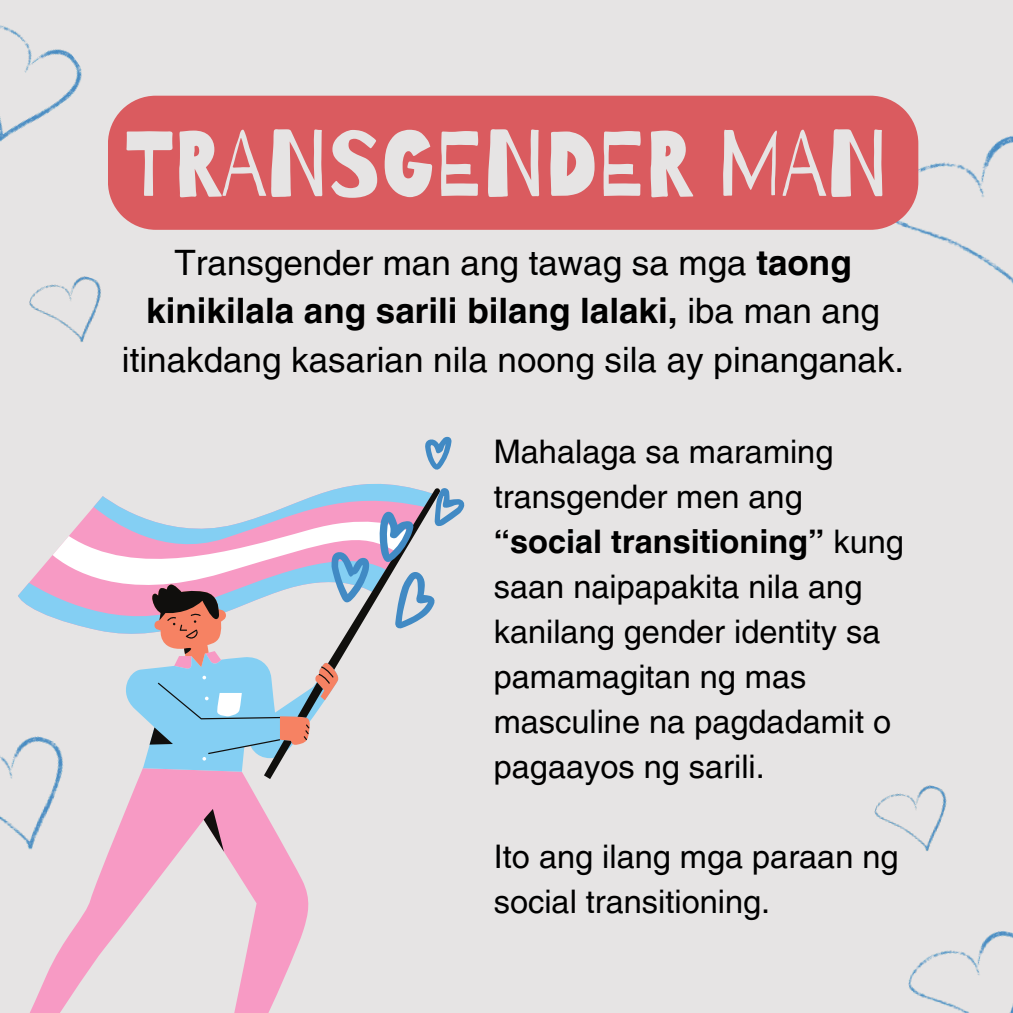
<style>
.page{position:relative;width:1013px;height:1013px;background:#fff}
.page>*{position:absolute;margin:0;border:0;box-sizing:border-box;transform-origin:0 0}
.t1{font:91.88px "Barriecito";color:#e6e4e4}
.t2{font:35px/48.8px "Helvetica LT Pro";color:#000;text-align:center}
.t3{font:32.5px/45px "Helvetica LT Pro";color:#000}
.s1{font-weight:700}
</style>
<div class="page">
<div style="left:0;top:0;width:1012px;height:1012px;background:#e6e4e4"></div>
<img style="left:914px;top:136px;width:98px;height:147px">
<img style="left:908px;top:931px;width:104px;height:81px">
<img style="left:0;top:25px;width:82px;height:117px">
<img style="left:0;top:747px;width:18px;height:87px">
<img style="left:29px;top:276px;width:72px;height:66px">
<img style="left:874px;top:785px;width:73px;height:66px">
<div style="left:108px;top:96px;width:810px;height:134px;background:#da5b5f"></div>
<svg style="left:18px;top:496px;width:131px;height:259px"></svg>
<svg style="left:19px;top:521px;width:290px;height:491px"></svg>
<svg style="left:149px;top:520px;width:160px;height:331px"></svg>
<svg style="left:151px;top:436px;width:314px;height:309px"></svg>
<h1 class="t1" style="left:125px;top:107px;width:764px">TRANSGENDER MAN</h1>
<p class="t2" style="left:122px;top:241px;width:783px">Transgender man ang tawag sa mga <span class="s1">taong kinikilala ang sarili bilang lalaki,</span> iba man ang itinakdang kasarian nila noong sila ay pinanganak.</p>
<p class="t3" style="left:494px;top:432px;width:411px">Mahalaga sa maraming transgender men ang <span class="s1">“social transitioning”</span> kung saan naipapakita nila ang kanilang gender identity sa pamamagitan ng mas masculine na pagdadamit o pagaayos ng sarili.</p>
<p class="t3" style="left:494px;top:837px;width:406px">Ito ang ilang mga paraan ng social transitioning.</p>
</div>
